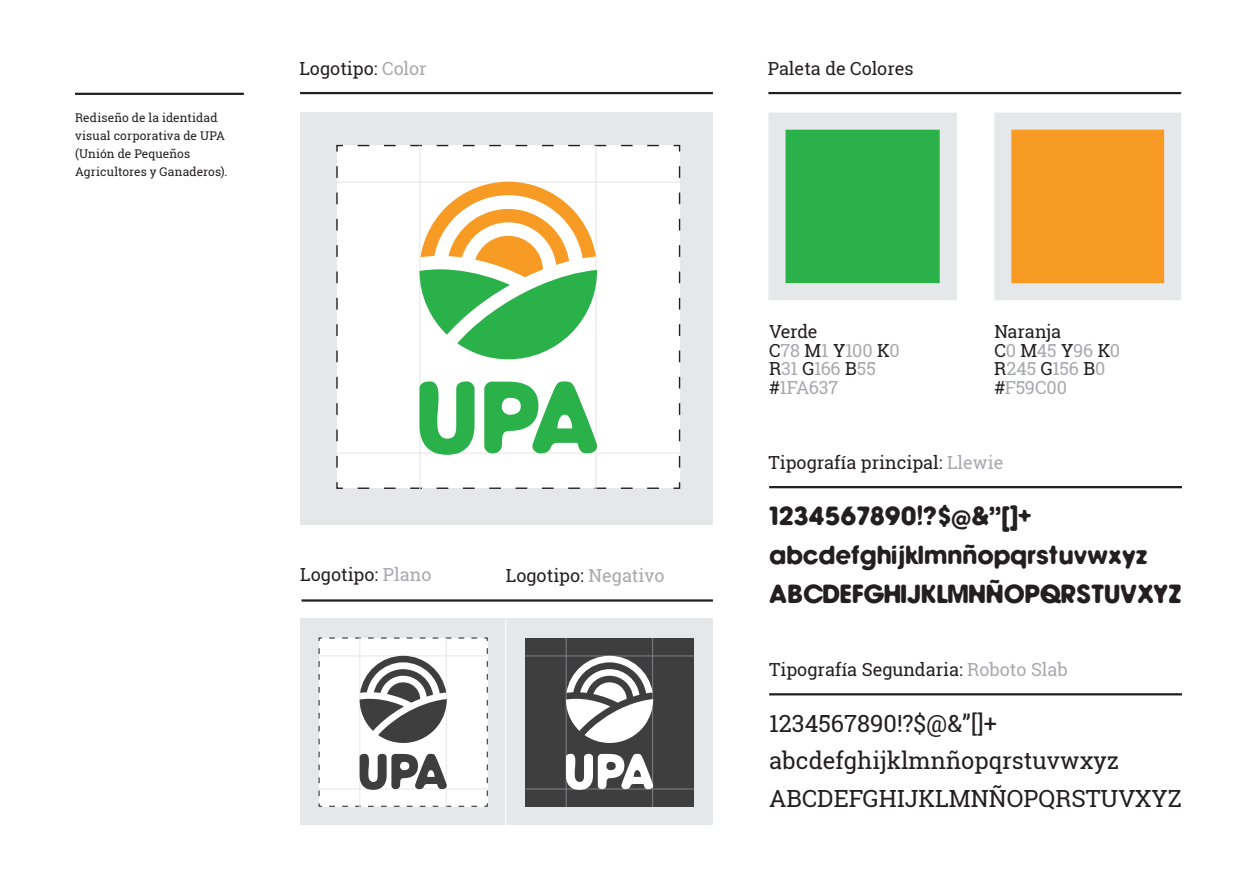
<style>
.page{position:relative;width:1257px;height:882px;background:#fff}
.page>*{position:absolute;margin:0;border:0;box-sizing:border-box;transform-origin:0 0}
.t1{font:24.75px/38.5px "Llewie";color:#231f20}
.t2{font:23.7px/37.5px "Roboto Slab";color:#231f20}
.t3{font:18px "Roboto Slab";color:#231f20}
.t4{font:18px/18.8px "Roboto Slab";letter-spacing:-.01em;color:#a8a9ad}
.t5{font:12px/18px "Roboto Slab";letter-spacing:.01em;color:#231f20}
.s1{color:#a8a9ad}
.s2{color:#231f20}
</style>
<div class="page">
<div style="left:300px;top:112px;width:412px;height:412px;background:#e6e7e9"></div>
<div style="left:337px;top:145px;width:342px;height:343px;background:#fff"></div>
<svg style="left:357px;top:487px;width:302px;height:1px"></svg>
<svg style="left:336px;top:482px;width:7px;height:7px"></svg>
<svg style="left:336px;top:166px;width:1px;height:301px"></svg>
<svg style="left:336px;top:144px;width:7px;height:8px"></svg>
<svg style="left:357px;top:145px;width:302px;height:1px"></svg>
<svg style="left:673px;top:144px;width:8px;height:9px"></svg>
<svg style="left:672px;top:166px;width:9px;height:323px"></svg>
<hr style="left:300px;top:92px;width:412px;height:2px;background:#231f20">
<hr style="left:419px;top:145px;width:1px;height:344px;background:#e6e7e9">
<hr style="left:595px;top:145px;width:1px;height:344px;background:#e6e7e9">
<hr style="left:336px;top:181px;width:344px;height:1px;background:#e6e7e9">
<hr style="left:336px;top:452px;width:344px;height:1px;background:#e6e7e9">
<svg style="left:419px;top:381px;width:55px;height:73px"></svg>
<svg style="left:484px;top:381px;width:113px;height:72px"></svg>
<svg style="left:419px;top:182px;width:178px;height:177px"></svg>
<hr style="left:301px;top:599px;width:412px;height:2px;background:#231f20">
<div style="left:300px;top:618px;width:412px;height:206px;background:#e6e7e9"></div>
<hr style="left:505px;top:619px;width:1px;height:206px;background:#fff">
<div style="left:319px;top:638px;width:168px;height:168px;background:#fff"></div>
<svg style="left:318px;top:803px;width:159px;height:3px"></svg>
<svg style="left:318px;top:637px;width:5px;height:158px"></svg>
<svg style="left:329px;top:637px;width:159px;height:4px"></svg>
<svg style="left:483px;top:648px;width:5px;height:158px"></svg>
<hr style="left:359px;top:638px;width:1px;height:168px;background:#e6e7e9">
<hr style="left:446px;top:638px;width:1px;height:168px;background:#e6e7e9">
<hr style="left:319px;top:655px;width:169px;height:1px;background:#e6e7e9">
<hr style="left:319px;top:788px;width:169px;height:1px;background:#e6e7e9">
<svg style="left:359px;top:753px;width:88px;height:36px"></svg>
<svg style="left:359px;top:655px;width:88px;height:87px"></svg>
<div style="left:525px;top:638px;width:168px;height:168px;background:#3e3e3f"></div>
<hr style="left:565px;top:638px;width:1px;height:168px;background:#808285">
<hr style="left:652px;top:638px;width:1px;height:168px;background:#808285">
<hr style="left:525px;top:655px;width:169px;height:1px;background:#808285">
<hr style="left:525px;top:788px;width:169px;height:1px;background:#808285">
<svg style="left:566px;top:753px;width:87px;height:36px"></svg>
<svg style="left:566px;top:655px;width:87px;height:87px"></svg>
<hr style="left:768px;top:92px;width:412px;height:2px;background:#231f20">
<svg style="left:768px;top:112px;width:188px;height:188px;background:#6ac380"></svg>
<svg style="left:994px;top:112px;width:186px;height:188px;background:#f2b465"></svg>
<hr style="left:75px;top:93px;width:169px;height:2px;background:#231f20">
<hr style="left:769px;top:486px;width:412px;height:2px;background:#231f20">
<hr style="left:769px;top:693px;width:412px;height:2px;background:#231f20">
<p class="t5" style="left:75px;top:108px;width:154px">Rediseño de la identidad visual corporativa de UPA (Unión de Pequeños<br>Agricultores y Ganaderos).</p>
<p class="t3" style="left:299px;top:56px;width:129px">Logotipo: <span class="s1">Color</span></p>
<p class="t3" style="left:300px;top:562px;width:133px">Logotipo: <span class="s1">Plano</span></p>
<p class="t3" style="left:506px;top:562px;width:160px">Logotipo: <span class="s1">Negativo</span></p>
<p class="t3" style="left:767px;top:56px;width:147px">Paleta de Colores</p>
<p class="t4" style="left:769px;top:321px;width:132px"><span class="s2">Verde<br>C</span>78 <span class="s2">M</span>1 <span class="s2">Y</span>100 <span class="s2">K</span>0<br><span class="s2">R</span>31 <span class="s2">G</span>166 <span class="s2">B</span>55 <span class="s2">#</span>1FA637</p>
<p class="t4" style="left:994px;top:321px;width:127px"><span class="s2">Naranja<br>C</span>0 <span class="s2">M</span>45 <span class="s2">Y</span>96 <span class="s2">K</span>0<br><span class="s2">R</span>245 <span class="s2">G</span>156 <span class="s2">B</span>0 <span class="s2">#</span>F59C00</p>
<p class="t3" style="left:768px;top:450px;width:236px">Tipografía principal: <span class="s1">Llewie</span></p>
<h1 class="t1" style="left:769px;top:496px;width:414px">1234567890!?$@&amp;”[]+ abcdefghijklmnñopqrstuvwxyz<br>ABCDEFGHIJKLMNÑOPQRSTUVXYZ</h1>
<p class="t3" style="left:769px;top:656px;width:300px">Tipografía Segundaria: <span class="s1">Roboto Slab</span></p>
<h2 class="t2" style="left:769px;top:704px;width:414px">1234567890!?$@&amp;”[]+ abcdefghijklmnñopqrstuvwxyz<br>ABCDEFGHIJKLMNÑOPQRSTUVXYZ</h2>
</div>
